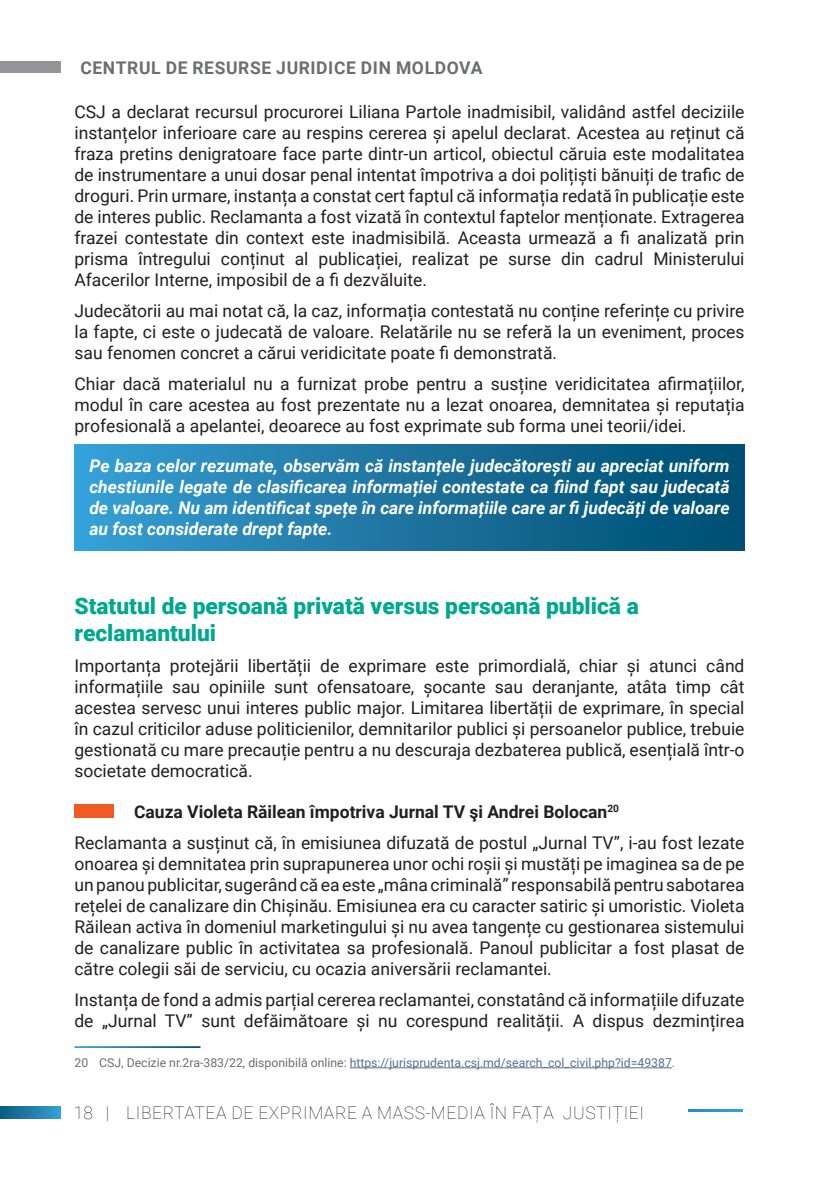
<style>
.page{position:relative;width:819px;height:1191px;background:#fff}
.page>*{position:absolute;margin:0;border:0;box-sizing:border-box;transform-origin:0 0}
.t1{font:900 22.75px/27.3px "Roboto";color:#00a88e}
.t2{font:17.5px/21px "Roboto";color:#231f20;text-align:justify}
.t3{font:italic 700 17.5px/21px "Roboto";color:#fff;text-align:justify}
.t4{font:100 17.5px "Roboto";letter-spacing:.035em;color:#231f20}
.t5{font:700 17.5px "Roboto";letter-spacing:.035em;color:#6d6e71}
.t6{font:12.25px "Roboto";color:#567090}
.s1{font-weight:700}
.s2{color:#6d6e71}
</style>
<div class="page">
<div style="left:0;top:61px;width:61px;height:12px;background:#939598"></div>
<svg style="left:689px;top:1109px;width:53px;height:2px"></svg>
<svg style="left:0;top:1106px;width:61px;height:12px"></svg>
<div style="left:74px;top:444px;width:670px;height:106px;background:linear-gradient(to right,#399fd4,#004c6f)"></div>
<div style="left:74px;top:804px;width:40px;height:13px;background:#f15a22"></div>
<hr style="left:349px;top:1067px;width:322px;height:1px;background:#567090">
<p class="t5" style="left:80px;top:56px;width:403px">CENTRUL DE RESURSE JURIDICE DIN MOLDOVA</p>
<p class="t2" style="left:74px;top:100px;width:671px">CSJ a declarat recursul procurorei Liliana Partole inadmisibil, validând astfel deciziile instanțelor inferioare care au respins cererea și apelul declarat. Acestea au reținut că fraza pretins denigratoare face parte dintr-un articol, obiectul căruia este modalitatea de instrumentare a unui dosar penal intentat împotriva a doi polițiști bănuiți de trafic de droguri. Prin urmare, instanța a constat cert faptul că informația redată în publicație este de interes public. Reclamanta a fost vizată în contextul faptelor menționate. Extragerea frazei contestate din context este inadmisibilă. Aceasta urmează a fi analizată prin prisma întregului conținut al publicației, realizat pe surse din cadrul Ministerului Afacerilor Interne, imposibil de a fi dezvăluite.</p>
<p class="t2" style="left:74px;top:299px;width:671px">Judecătorii au mai notat că, la caz, informația contestată nu conține referințe cu privire la fapte, ci este o judecată de valoare. Relatările nu se referă la un eveniment, proces sau fenomen concret a cărui veridicitate poate fi demonstrată.</p>
<p class="t2" style="left:74px;top:372px;width:671px">Chiar dacă materialul nu a furnizat probe pentru a susține veridicitatea afirmațiilor, modul în care acestea au fost prezentate nu a lezat onoarea, demnitatea și reputația profesională a apelantei, deoarece au fost exprimate sub forma unei teorii/idei.</p>
<p class="t3" style="left:89px;top:455px;width:641px">Pe baza celor rezumate, observăm că instanțele judecătorești au apreciat uniform chestiunile legate de clasificarea informației contestate ca fiind fapt sau judecată de valoare. Nu am identificat spețe în care informațiile care ar fi judecăți de valoare au fost considerate drept fapte.</p>
<h1 class="t1" style="left:74px;top:591px;width:566px">Statutul de persoană privată versus persoană publică a reclamantului</h1>
<p class="t2" style="left:74px;top:654px;width:671px">Importanța protejării libertății de exprimare este primordială, chiar și atunci când informațiile sau opiniile sunt ofensatoare, șocante sau deranjante, atâta timp cât acestea servesc unui interes public major. Limitarea libertății de exprimare, în special în cazul criticilor aduse politicienilor, demnitarilor publici și persoanelor publice, trebuie gestionată cu mare precauție pentru a nu descuraja dezbaterea publică, esențială într-o societate democratică.</p>
<p class="t2" style="left:74px;top:795px;width:671px;line-height:31px;text-indent:60px"><span class="s1">Cauza Violeta Răilean împotriva Jurnal TV şi Andrei Bolocan</span><sup>20<br></sup>Reclamanta a susținut că, în emisiunea difuzată de postul „Jurnal TV”, i-au fost lezate</p>
<p class="t2" style="left:74px;top:852px;width:671px">onoarea și demnitatea prin suprapunerea unor ochi roșii și mustăți pe imaginea sa de pe un panou publicitar, sugerând că ea este „mâna criminală” responsabilă pentru sabotarea rețelei de canalizare din Chișinău. Emisiunea era cu caracter satiric și umoristic. Violeta Răilean activa în domeniul marketingului și nu avea tangențe cu gestionarea sistemului de canalizare public în activitatea sa profesională. Panoul publicitar a fost plasat de către colegii săi de serviciu, cu ocazia aniversării reclamantei.</p>
<p class="t2" style="left:74px;top:988px;width:671px">Instanța de fond a admis parțial cererea reclamantei, constatând că informațiile difuzate de „Jurnal TV” sunt defăimătoare și nu corespund realității. A dispus dezmințirea</p>
<p class="t6" style="left:74px;top:1054px;width:602px"><span class="s2">20 CSJ, Decizie nr.2ra-383/22, disponibilă online:</span> https://jurisprudenta.csj.md/search_col_civil.php?id=49387<span class="s2">.</span></p>
<p class="t4" style="left:74px;top:1100px;width:571px">18 | LIBERTATEA DE EXPRIMARE A MASS-MEDIA ÎN FAȚA JUSTIȚIEI</p>
</div>
